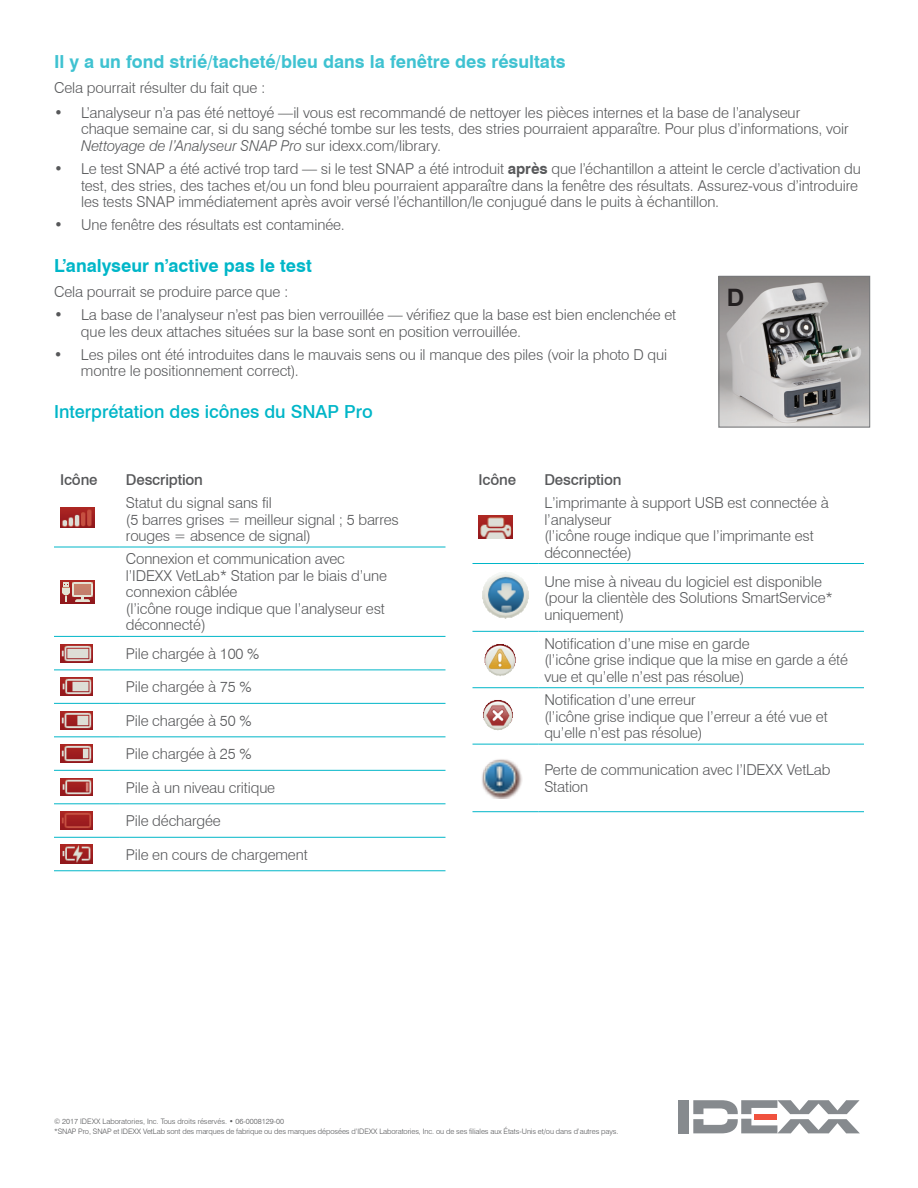
<style>
.page{position:relative;width:918px;height:1188px;background:#fff}
.page>*{position:absolute;margin:0;border:0;box-sizing:border-box;transform-origin:0 0}
.t1{font:700 24px "Swiss 721 BT";color:#231f20}
.t2{font:700 18px "Swiss 721 BT";color:#3fc2d1}
.t3{font:500 18px "Swiss 721 BT";color:#00b6c8}
.t4{font:700 18px "Swiss 721 BT";color:#00b6c8}
.t5{font:300 15px/16.5px "Swiss 721 BT";letter-spacing:-.01em;color:#57585a}
.t6{font:500 15px "Swiss 721 BT";letter-spacing:-.01em;color:#57585a}
.t7{font:300 7.5px/10.5px "Swiss 721 BT";letter-spacing:-.01em;color:#57585a}
.s1{font-style:italic}
.s2{font-weight:700}
</style>
<div class="page">
<div style="left:679px;top:1100px;width:10px;height:33px;background:#868a8e"></div>
<svg style="left:693px;top:1100px;width:167px;height:33px"></svg>
<hr style="left:54px;top:547px;width:66px;height:1px;background:#00b6c8">
<hr style="left:54px;top:636px;width:66px;height:1px;background:#00b6c8">
<hr style="left:54px;top:670px;width:66px;height:1px;background:#00b6c8">
<hr style="left:54px;top:703px;width:66px;height:1px;background:#00b6c8">
<hr style="left:54px;top:737px;width:66px;height:1px;background:#00b6c8">
<hr style="left:54px;top:770px;width:66px;height:1px;background:#00b6c8">
<hr style="left:120px;top:547px;width:326px;height:1px;background:#00b6c8">
<hr style="left:120px;top:636px;width:326px;height:1px;background:#00b6c8">
<hr style="left:120px;top:670px;width:326px;height:1px;background:#00b6c8">
<hr style="left:120px;top:703px;width:326px;height:1px;background:#00b6c8">
<hr style="left:120px;top:737px;width:326px;height:1px;background:#00b6c8">
<hr style="left:120px;top:770px;width:326px;height:1px;background:#00b6c8">
<hr style="left:54px;top:804px;width:66px;height:1px;background:#00b6c8">
<hr style="left:54px;top:837px;width:66px;height:1px;background:#00b6c8">
<hr style="left:54px;top:871px;width:66px;height:1px;background:#00b6c8">
<hr style="left:120px;top:804px;width:326px;height:1px;background:#00b6c8">
<hr style="left:120px;top:837px;width:326px;height:1px;background:#00b6c8">
<hr style="left:120px;top:871px;width:326px;height:1px;background:#00b6c8">
<img style="left:60px;top:507px;width:34px;height:21px">
<img style="left:60px;top:580px;width:34px;height:23px">
<img style="left:60px;top:644px;width:32px;height:18px">
<img style="left:60px;top:678px;width:32px;height:17px">
<img style="left:60px;top:711px;width:32px;height:18px">
<img style="left:60px;top:745px;width:32px;height:18px">
<img style="left:60px;top:778px;width:32px;height:18px">
<img style="left:60px;top:812px;width:32px;height:17px">
<img style="left:60px;top:844px;width:32px;height:20px">
<hr style="left:472px;top:563px;width:66px;height:1px;background:#00b6c8">
<hr style="left:538px;top:563px;width:326px;height:1px;background:#00b6c8">
<hr style="left:472px;top:631px;width:66px;height:1px;background:#00b6c8">
<hr style="left:538px;top:631px;width:326px;height:1px;background:#00b6c8">
<hr style="left:472px;top:687px;width:66px;height:1px;background:#00b6c8">
<hr style="left:538px;top:687px;width:326px;height:1px;background:#00b6c8">
<hr style="left:472px;top:744px;width:66px;height:1px;background:#00b6c8">
<hr style="left:538px;top:744px;width:326px;height:1px;background:#00b6c8">
<hr style="left:472px;top:811px;width:66px;height:1px;background:#00b6c8">
<hr style="left:538px;top:811px;width:326px;height:1px;background:#00b6c8">
<img style="left:478px;top:516px;width:35px;height:22px">
<img style="left:482px;top:574px;width:47px;height:45px">
<img style="left:484px;top:644px;width:32px;height:32px">
<img style="left:483px;top:700px;width:30px;height:31px">
<img style="left:482px;top:759px;width:40px;height:39px">
<img style="left:721px;top:278px;width:147px;height:147px">
<div style="left:719px;top:276px;width:151px;height:151px;border:1px solid #76787b"></div>
<p class="t2" style="left:54px;top:50px;width:513px">Il y a un fond strié/tacheté/bleu dans la fenêtre des résultats</p>
<p class="t5" style="left:54px;top:79px;width:213px">Cela pourrait résulter du fait que :</p>
<p class="t5" style="left:81px;top:104px;width:769px;text-indent:-27px">• L’analyseur n’a pas été nettoyé —il vous est recommandé de nettoyer les pièces internes et la base de l’analyseur chaque semaine car, si du sang séché tombe sur les tests, des stries pourraient apparaître. Pour plus d’informations, voir<br><span class="s1">Nettoyage de l’Analyseur SNAP Pro</span> sur idexx.com/library.</p>
<p class="t5" style="left:81px;top:161px;width:781px;text-indent:-27px">• Le test SNAP a été activé trop tard — si le test SNAP a été introduit <span class="s2">après</span> que l’échantillon a atteint le cercle d’activation du test, des stries, des taches et/ou un fond bleu pourraient apparaître dans la fenêtre des résultats. Assurez-vous d’introduire les tests SNAP immédiatement après avoir versé l’échantillon/le conjugué dans le puits à échantillon.</p>
<p class="t5" style="left:54px;top:217px;width:292px">• Une fenêtre des résultats est contaminée.</p>
<p class="t4" style="left:54px;top:254px;width:259px">L’analyseur n’active pas le test</p>
<p class="t5" style="left:54px;top:283px;width:236px">Cela pourrait se produire parce que :</p>
<p class="t5" style="left:81px;top:306px;width:597px;text-indent:-27px">• La base de l’analyseur n’est pas bien verrouillée — vérifiez que la base est bien enclenchée et que les deux attaches situées sur la base sont en position verrouillée.</p>
<p class="t5" style="left:81px;top:346px;width:588px;text-indent:-27px">• Les piles ont été introduites dans le mauvais sens ou il manque des piles (voir la photo D qui montre le positionnement correct).</p>
<p class="t3" style="left:54px;top:401px;width:320px">Interprétation des icônes du SNAP Pro</p>
<h1 class="t1" style="left:727px;top:283px;width:19px">D</h1>
<p class="t6" style="left:60px;top:470px;width:39px">Icône</p>
<p class="t6" style="left:126px;top:470px;width:79px">Description</p>
<p class="t5" style="left:126px;top:494px;width:275px">Statut du signal sans fil<br>(5 barres grises = meilleur signal ; 5 barres rouges = absence de signal)</p>
<p class="t5" style="left:126px;top:551px;width:263px">Connexion et communication avec l’IDEXX VetLab* Station par le biais d’une connexion câblée<br>(l’icône rouge indique que l’analyseur est déconnecté)</p>
<p class="t5" style="left:126px;top:645px;width:135px">Pile chargée à 100 %</p>
<p class="t5" style="left:126px;top:679px;width:127px">Pile chargée à 75 %</p>
<p class="t5" style="left:126px;top:712px;width:127px">Pile chargée à 50 %</p>
<p class="t5" style="left:126px;top:746px;width:127px">Pile chargée à 25 %</p>
<p class="t5" style="left:126px;top:779px;width:151px">Pile à un niveau critique</p>
<p class="t5" style="left:126px;top:813px;width:96px">Pile déchargée</p>
<p class="t5" style="left:126px;top:846px;width:183px">Pile en cours de chargement</p>
<p class="t6" style="left:478px;top:470px;width:39px">Icône</p>
<p class="t6" style="left:544px;top:470px;width:79px">Description</p>
<p class="t5" style="left:544px;top:494px;width:286px">L’imprimante à support USB est connectée à l’analyseur<br>(l’icône rouge indique que l’imprimante est déconnectée)</p>
<p class="t5" style="left:544px;top:573px;width:290px">Une mise à niveau du logiciel est disponible (pour la clientèle des Solutions SmartService* uniquement)</p>
<p class="t5" style="left:544px;top:635px;width:305px">Notification d’une mise en garde<br>(l’icône grise indique que la mise en garde a été vue et qu’elle n’est pas résolue)</p>
<p class="t5" style="left:544px;top:691px;width:285px">Notification d’une erreur<br>(l’icône grise indique que l’erreur a été vue et qu’elle n’est pas résolue)</p>
<p class="t5" style="left:544px;top:762px;width:288px">Perte de communication avec l’IDEXX VetLab<br>Station</p>
<p class="t7" style="left:54px;top:1116px;width:566px">© 2017 IDEXX Laboratories, Inc. Tous droits réservés. • 06-0008129-00<br>*SNAP Pro, SNAP et IDEXX VetLab sont des marques de fabrique ou des marques déposées d’IDEXX Laboratories, Inc. ou de ses filiales aux États-Unis et/ou dans d’autres pays.</p>
</div>
